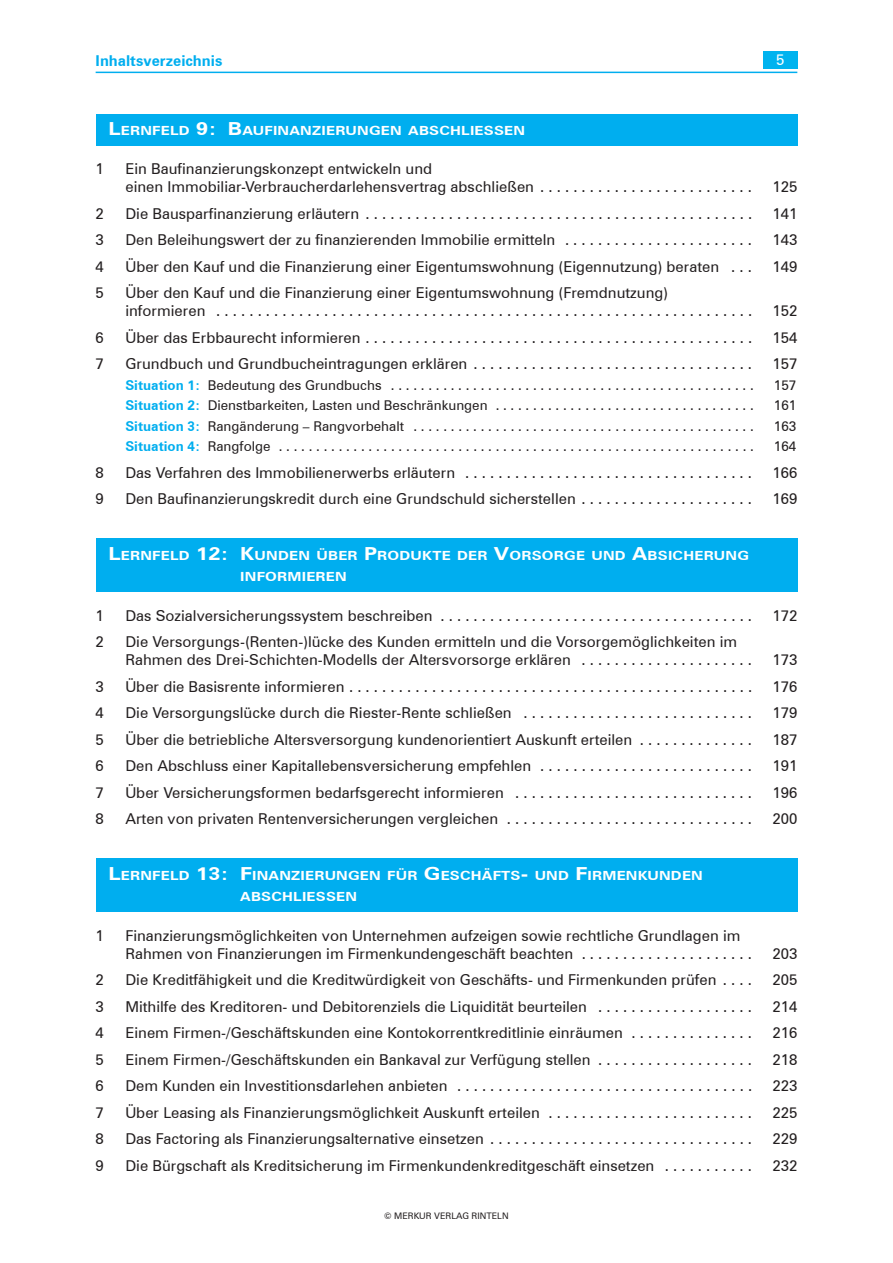
<style>
.page{position:relative;width:893px;height:1263px;background:#fff}
.page>*{position:absolute;margin:0;border:0;box-sizing:border-box;transform-origin:0 0}
.t1{font:15px/18px "Zurich BT";color:#231f20}
.t2{font:700 15px "Zurich BT";color:#00aeef}
.t3{font:15px "Zurich BT";color:#fff}
.t4{font:13.5px "Zurich BT";color:#231f20}
.t5{font:700 12.6px/21.6px "Zurich BT";letter-spacing:.015em;color:#fff;scale:1.2 1}
.t6{font:9px "Zurich BT";color:#231f20}
.s1{font-size:18px}
.s2{font-weight:700;color:#00aeef}
</style>
<div class="page">
<div style="left:763px;top:51px;width:34px;height:17px;background:#00b3ef"></div>
<hr style="left:96px;top:72px;width:701px;height:1px;background:#00aeef">
<div style="left:96px;top:114px;width:701px;height:32px;background:#00aeef"></div>
<div style="left:96px;top:539px;width:701px;height:53px;background:#00aeef"></div>
<div style="left:96px;top:859px;width:701px;height:53px;background:#00aeef"></div>
<p class="t2" style="left:96px;top:52px;width:128px">Inhaltsverzeichnis</p>
<p class="t3" style="left:776px;top:51px;width:10px">5</p>
<p class="t5" style="left:108px;top:120px;width:349px"><span class="s1">L</span>ERNFELD <span class="s1">9: B</span>AUFINANZIERUNGEN ABSCHLIESSEN</p>
<p class="t1" style="left:96px;top:160px;width:10px">1</p>
<p class="t1" style="left:125px;top:160px;width:628px">Ein Baufinanzierungskonzept entwickeln und<br>einen Immobiliar-Verbraucherdarlehensvertrag abschließen . . . . . . . . . . . . . . . . . . . . . . . . . .</p>
<p class="t1" style="left:772px;top:178px;width:26px">125</p>
<p class="t1" style="left:96px;top:204px;width:10px">2</p>
<p class="t1" style="left:125px;top:204px;width:628px">Die Bausparfinanzierung erläutern ...............................................</p>
<p class="t1" style="left:772px;top:204px;width:26px">141</p>
<p class="t1" style="left:96px;top:231px;width:10px">3</p>
<p class="t1" style="left:125px;top:231px;width:628px">Den Beleihungswert der zu finanzierenden Immobilie ermitteln . . . . . . . . . . . . . . . . . . . . . . .</p>
<p class="t1" style="left:772px;top:231px;width:26px">143</p>
<p class="t1" style="left:96px;top:257px;width:10px">4</p>
<p class="t1" style="left:125px;top:257px;width:628px">Über den Kauf und die Finanzierung einer Eigentumswohnung (Eigennutzung) beraten . . .</p>
<p class="t1" style="left:772px;top:257px;width:26px">149</p>
<p class="t1" style="left:96px;top:284px;width:10px">5</p>
<p class="t1" style="left:125px;top:284px;width:628px">Über den Kauf und die Finanzierung einer Eigentumswohnung (Fremdnutzung)<br>informieren .................................................................</p>
<p class="t1" style="left:772px;top:302px;width:26px">152</p>
<p class="t1" style="left:96px;top:328px;width:10px">6</p>
<p class="t1" style="left:125px;top:328px;width:628px">Über das Erbbaurecht informieren ...............................................</p>
<p class="t1" style="left:772px;top:328px;width:26px">154</p>
<p class="t1" style="left:96px;top:355px;width:10px">7</p>
<p class="t1" style="left:125px;top:355px;width:628px">Grundbuch und Grundbucheintragungen erklären . . . . . . . . . . . . . . . . . . . . . . . . . . . . . . . . . .</p>
<p class="t1" style="left:772px;top:355px;width:26px">157</p>
<p class="t4" style="left:125px;top:377px;width:630px"><span class="s2">Situation 1:</span> Bedeutung des Grundbuchs .................................................</p>
<p class="t4" style="left:774px;top:377px;width:24px">157</p>
<p class="t4" style="left:125px;top:397px;width:630px"><span class="s2">Situation 2:</span> Dienstbarkeiten, Lasten und Beschränkungen . . . . . . . . . . . . . . . . . . . . . . . . . . . . . . . . . . .</p>
<p class="t4" style="left:774px;top:397px;width:24px">161</p>
<p class="t4" style="left:125px;top:418px;width:630px"><span class="s2">Situation 3:</span> Rangänderung – Rangvorbehalt ..............................................</p>
<p class="t4" style="left:774px;top:418px;width:24px">163</p>
<p class="t4" style="left:125px;top:438px;width:630px"><span class="s2">Situation 4:</span> Rangfolge ................................................................</p>
<p class="t4" style="left:774px;top:438px;width:24px">164</p>
<p class="t1" style="left:96px;top:463px;width:10px">8</p>
<p class="t1" style="left:125px;top:463px;width:628px">Das Verfahren des Immobilienerwerbs erläutern . . . . . . . . . . . . . . . . . . . . . . . . . . . . . . . . . . .</p>
<p class="t1" style="left:772px;top:463px;width:26px">166</p>
<p class="t1" style="left:96px;top:490px;width:10px">9</p>
<p class="t1" style="left:125px;top:490px;width:628px">Den Baufinanzierungskredit durch eine Grundschuld sicherstellen . . . . . . . . . . . . . . . . . . . . .</p>
<p class="t1" style="left:772px;top:490px;width:26px">169</p>
<p class="t5" style="left:240px;top:544px;width:425px;text-indent:-132px"><span class="s1">L</span>ERNFELD <span class="s1">12: K</span>UNDEN ÜBER <span class="s1">P</span>RODUKTE DER <span class="s1">V</span>ORSORGE UND <span class="s1">A</span>BSICHERUNG<br>INFORMIEREN</p>
<p class="t1" style="left:96px;top:606px;width:10px">1</p>
<p class="t1" style="left:125px;top:606px;width:628px">Das Sozialversicherungssystem beschreiben ......................................</p>
<p class="t1" style="left:772px;top:606px;width:26px">172</p>
<p class="t1" style="left:96px;top:633px;width:10px">2</p>
<p class="t1" style="left:125px;top:633px;width:628px">Die Versorgungs-(Renten-)lücke des Kunden ermitteln und die Vorsorgemöglichkeiten im<br>Rahmen des Drei-Schichten-Modells der Altersvorsorge erklären . . . . . . . . . . . . . . . . . . . . .</p>
<p class="t1" style="left:772px;top:651px;width:26px">173</p>
<p class="t1" style="left:96px;top:677px;width:10px">3</p>
<p class="t1" style="left:125px;top:677px;width:628px">Über die Basisrente informieren .................................................</p>
<p class="t1" style="left:772px;top:677px;width:26px">176</p>
<p class="t1" style="left:96px;top:704px;width:10px">4</p>
<p class="t1" style="left:125px;top:704px;width:628px">Die Versorgungslücke durch die Riester-Rente schließen . . . . . . . . . . . . . . . . . . . . . . . . . . . .</p>
<p class="t1" style="left:772px;top:704px;width:26px">179</p>
<p class="t1" style="left:96px;top:730px;width:10px">5</p>
<p class="t1" style="left:125px;top:730px;width:628px">Über die betriebliche Altersversorgung kundenorientiert Auskunft erteilen . . . . . . . . . . . . . .</p>
<p class="t1" style="left:772px;top:730px;width:26px">187</p>
<p class="t1" style="left:96px;top:757px;width:10px">6</p>
<p class="t1" style="left:125px;top:757px;width:628px">Den Abschluss einer Kapitallebensversicherung empfehlen . . . . . . . . . . . . . . . . . . . . . . . . . .</p>
<p class="t1" style="left:772px;top:757px;width:26px">191</p>
<p class="t1" style="left:96px;top:783px;width:10px">7</p>
<p class="t1" style="left:125px;top:783px;width:628px">Über Versicherungsformen bedarfsgerecht informieren . . . . . . . . . . . . . . . . . . . . . . . . . . . . .</p>
<p class="t1" style="left:772px;top:783px;width:26px">196</p>
<p class="t1" style="left:96px;top:810px;width:10px">8</p>
<p class="t1" style="left:125px;top:810px;width:628px">Arten von privaten Rentenversicherungen vergleichen . . . . . . . . . . . . . . . . . . . . . . . . . . . . . .</p>
<p class="t1" style="left:772px;top:810px;width:26px">200</p>
<p class="t5" style="left:240px;top:864px;width:387px;text-indent:-132px"><span class="s1">L</span>ERNFELD <span class="s1">13: F</span>INANZIERUNGEN FÜR <span class="s1">G</span>ESCHÄFTS<span class="s1">-</span> UND <span class="s1">F</span>IRMENKUNDEN<br>ABSCHLIESSEN</p>
<p class="t1" style="left:96px;top:926px;width:10px">1</p>
<p class="t1" style="left:125px;top:926px;width:628px">Finanzierungsmöglichkeiten von Unternehmen aufzeigen sowie rechtliche Grundlagen im<br>Rahmen von Finanzierungen im Firmenkundengeschäft beachten . . . . . . . . . . . . . . . . . . . . .</p>
<p class="t1" style="left:772px;top:944px;width:26px">203</p>
<p class="t1" style="left:96px;top:971px;width:10px">2</p>
<p class="t1" style="left:125px;top:971px;width:628px">Die Kreditfähigkeit und die Kreditwürdigkeit von Geschäfts- und Firmenkunden prüfen . . . .</p>
<p class="t1" style="left:772px;top:971px;width:26px">205</p>
<p class="t1" style="left:96px;top:997px;width:10px">3</p>
<p class="t1" style="left:125px;top:997px;width:628px">Mithilfe des Kreditoren- und Debitorenziels die Liquidität beurteilen . . . . . . . . . . . . . . . . . . .</p>
<p class="t1" style="left:772px;top:997px;width:26px">214</p>
<p class="t1" style="left:96px;top:1024px;width:10px">4</p>
<p class="t1" style="left:125px;top:1024px;width:628px">Einem Firmen-/Geschäftskunden eine Kontokorrentkreditlinie einräumen . . . . . . . . . . . . . . .</p>
<p class="t1" style="left:772px;top:1024px;width:26px">216</p>
<p class="t1" style="left:96px;top:1050px;width:10px">5</p>
<p class="t1" style="left:125px;top:1050px;width:628px">Einem Firmen-/Geschäftskunden ein Bankaval zur Verfügung stellen . . . . . . . . . . . . . . . . . . .</p>
<p class="t1" style="left:772px;top:1050px;width:26px">218</p>
<p class="t1" style="left:96px;top:1077px;width:10px">6</p>
<p class="t1" style="left:125px;top:1077px;width:628px">Dem Kunden ein Investitionsdarlehen anbieten . . . . . . . . . . . . . . . . . . . . . . . . . . . . . . . . . . . .</p>
<p class="t1" style="left:772px;top:1077px;width:26px">223</p>
<p class="t1" style="left:96px;top:1103px;width:10px">7</p>
<p class="t1" style="left:125px;top:1103px;width:628px">Über Leasing als Finanzierungsmöglichkeit Auskunft erteilen . . . . . . . . . . . . . . . . . . . . . . . . .</p>
<p class="t1" style="left:772px;top:1103px;width:26px">225</p>
<p class="t1" style="left:96px;top:1130px;width:10px">8</p>
<p class="t1" style="left:125px;top:1130px;width:628px">Das Factoring als Finanzierungsalternative einsetzen . . . . . . . . . . . . . . . . . . . . . . . . . . . . . . . .</p>
<p class="t1" style="left:772px;top:1130px;width:26px">229</p>
<p class="t1" style="left:96px;top:1156px;width:10px">9</p>
<p class="t1" style="left:125px;top:1156px;width:628px">Die Bürgschaft als Kreditsicherung im Firmenkundenkreditgeschäft einsetzen . . . . . . . . . . .</p>
<p class="t1" style="left:772px;top:1156px;width:26px">232</p>
<p class="t6" style="left:384px;top:1210px;width:126px">© MERKUR VERLAG RINTELN</p>
</div>
